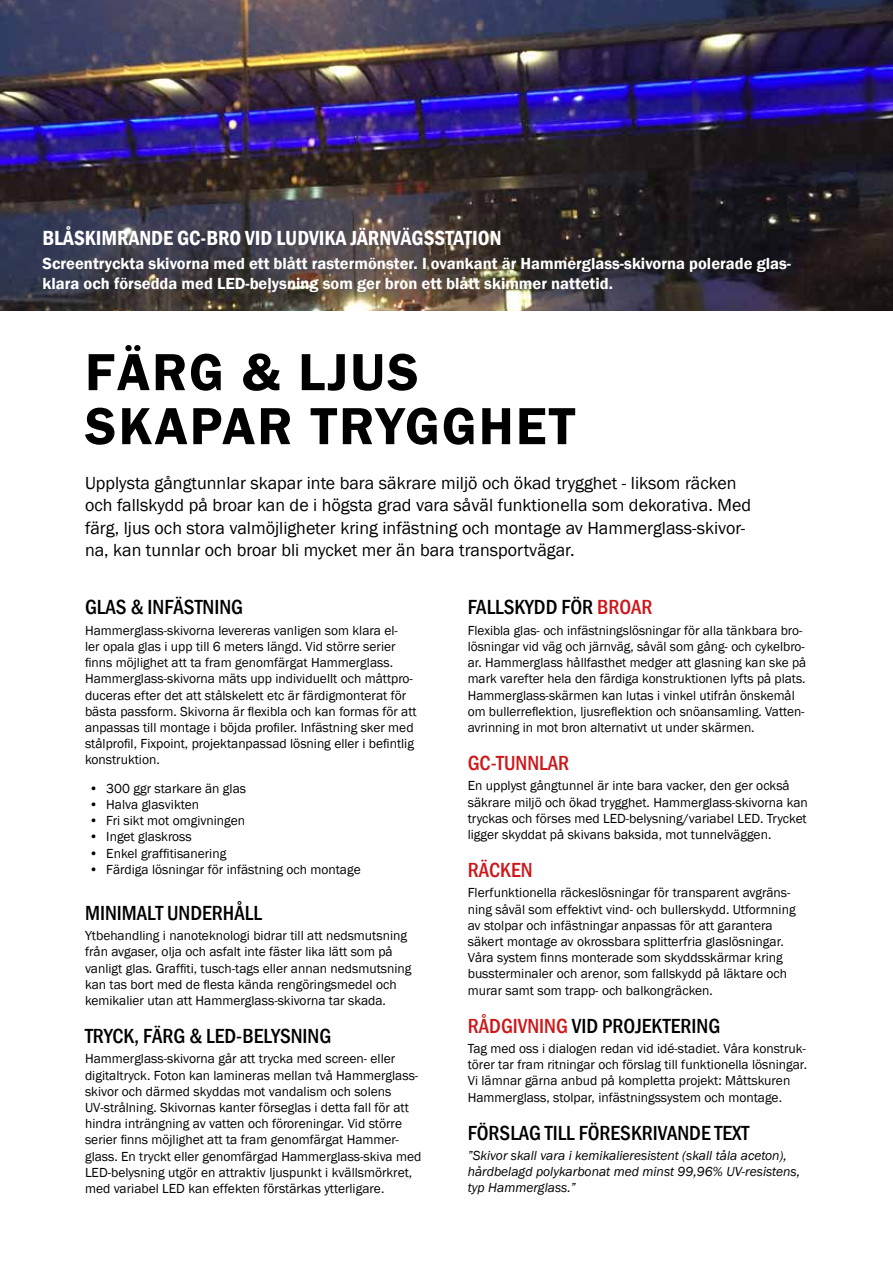
<style>
.page{position:relative;width:893px;height:1263px;background:#fff}
.page>*{position:absolute;margin:0;border:0;box-sizing:border-box;transform-origin:0 0}
.t1{font:600 54px/54px "Franklin Gothic";letter-spacing:.04em;color:#000}
.t2{font:500 condensed 21px "Franklin Gothic";color:#000}
.t3{font:600 condensed 21px "Franklin Gothic";color:#fff}
.t4{font:500 condensed 21px "Franklin Gothic";color:#cd171a}
.t5{font:18px/22.5px "Franklin Gothic";color:#000}
.t6{font:600 16.5px/19.8px "Franklin Gothic";color:#fff}
.t7{font:13.5px/16.2px "Franklin Gothic";color:#000}
.t8{font:italic 13.5px/16.2px "Franklin Gothic";color:#000}
.s1{color:#cd171a}
</style>
<div class="page">
<img style="left:0;top:0;width:893px;height:310px">
<h2 class="t3" style="left:43px;top:224px;width:460px">BLÅSKIMRANDE GC-BRO VID LU DVIKA JÄRNVÄGSSTATION</h2>
<p class="t6" style="left:43px;top:254px;width:750px">Screentryckta skivorna med ett blått rastermönster. I ovankant är Hammerglass-skivorna polerade glas&shy;klara och försedda med LED-belysning som ger bron ett blått skimmer nattetid.</p>
<h1 class="t1" style="left:85px;top:346px;width:492px">FÄRG &amp; ljus<br>SKAPAR TRYGGHET</h1>
<p class="t5" style="left:85px;top:472px;width:668px">Upplysta gångtunnlar skapar inte bara säkrare miljö och ökad trygghet - liksom räcken och fallskydd på broar kan de i högsta grad vara såväl funktionella som dekorativa. Med färg, ljus och stora valmöjligheter kring infästning och montage av Hammerglass-skivor&shy;na, kan tunnlar och broar bli mycket mer än bara transportvägar.</p>
<h2 class="t2" style="left:85px;top:593px;width:158px">GLAS &amp; INFÄSTNING</h2>
<p class="t7" style="left:85px;top:622px;width:333px">Hammerglass-skivorna levereras vanligen som klara el-<br>ler opala glas i upp till 6 meters längd. Vid större serier finns möjlighet att ta fram genomfärgat Hammerglass.<br>Hammerglass-skivorna mäts upp individuellt och måttpro&shy;duceras efter det att stålskelett etc är färdigmonterat för bästa passform. Skivorna är flexibla och kan formas för att anpassas till montage i böjda profiler. Infästning sker med stålprofil, Fixpoint, projektanpassad lösning eller i befintlig konstruktion.</p>
<p class="t7" style="left:89px;top:780px;width:158px">• 300 ggr starkare än glas</p>
<p class="t7" style="left:89px;top:797px;width:111px">• Halva glasvikten</p>
<p class="t7" style="left:89px;top:813px;width:157px">• Fri sikt mot omgivningen</p>
<p class="t7" style="left:89px;top:829px;width:104px">• Inget glaskross</p>
<p class="t7" style="left:89px;top:845px;width:138px">• Enkel graffitisanering</p>
<p class="t7" style="left:89px;top:861px;width:273px">• Färdiga lösningar för infästning och montage</p>
<h2 class="t2" style="left:85px;top:899px;width:178px">MINIMALT UNDERHÅLL</h2>
<p class="t7" style="left:85px;top:928px;width:328px">Ytbehandling i nanoteknologi bidrar till att nedsmutsning från avgaser, olja och asfalt inte fäster lika lätt som på vanligt glas. Graffiti, tusch-tags eller annan nedsmutsning kan tas bort med de flesta kända rengöringsmedel och kemikalier utan att Hammerglass-skivorna tar skada.</p>
<h2 class="t2" style="left:85px;top:1022px;width:246px">TRYCK, FÄRG &amp; LED-BELYSNING</h2>
<p class="t7" style="left:85px;top:1051px;width:338px">Hammerglass-skivorna går att trycka med screen- eller digitaltryck. Foton kan lamineras mellan två Hammerglass&shy;skivor och därmed skyddas mot vandalism och solens UV-strålning. Skivornas kanter förseglas i detta fall för att hindra inträngning av vatten och föroreningar. Vid större serier finns möjlighet att ta fram genomfärgat Hammer&shy;glass. En tryckt eller genomfärgad Hammerglass-skiva med LED-belysning utgör en attraktiv ljuspunkt i kvällsmörkret, med variabel LED kan effekten förstärkas ytterligare.</p>
<h2 class="t2" style="left:468px;top:593px;width:186px">FALLSKYDD FÖR <span class="s1">BROAR</span></h2>
<p class="t7" style="left:468px;top:622px;width:340px">Flexibla glas- och infästningslösningar för alla tänkbara bro&shy;lösningar vid väg och järnväg, såväl som gång- och cykelbro&shy;ar. Hammerglass hållfasthet medger att glasning kan ske på mark varefter hela den färdiga konstruktionen lyfts på plats.<br>Hammerglass-skärmen kan lutas i vinkel utifrån önskemål om bullerreflektion, ljusreflektion och snöansamling. Vatten&shy;avrinning in mot bron alternativt ut under skärmen.</p>
<h2 class="t4" style="left:468px;top:749px;width:103px">GC-TUNNLAR</h2>
<p class="t7" style="left:468px;top:778px;width:342px">En upplyst gångtunnel är inte bara vacker, den ger också säkrare miljö och ökad trygghet. Hammerglass-skivorna kan tryckas och förses med LED-belysning/variabel LED. Trycket ligger skyddat på skivans baksida, mot tunnelväggen.</p>
<h2 class="t4" style="left:468px;top:856px;width:66px">RÄCKEN</h2>
<p class="t7" style="left:468px;top:885px;width:329px">Flerfunktionella räckeslösningar för transparent avgräns&shy;ning såväl som effektivt vind- och bullerskydd. Utformning av stolpar och infästningar anpassas för att garantera säkert montage av okrossbara splitterfria glaslösningar.<br>Våra system finns monterade som skyddsskärmar kring bussterminaler och arenor, som fallskydd på läktare och murar samt som trapp- och balkongräcken.</p>
<h2 class="t2" style="left:468px;top:1012px;width:252px"><span class="s1">RÅDGIVNING</span> VID PROJEKTERING</h2>
<p class="t7" style="left:468px;top:1041px;width:341px">Tag med oss i dialogen redan vid idé-stadiet. Våra konstruk&shy;törer tar fram ritningar och förslag till funktionella lösningar.<br>Vi lämnar gärna anbud på kompletta projekt: Måttskuren Hammerglass, stolpar, infästningssystem och montage.</p>
<h2 class="t2" style="left:468px;top:1119px;width:283px">FÖRSLAG TILL FÖRESKRIVANDE TEXT</h2>
<p class="t8" style="left:468px;top:1148px;width:334px">”Skivor skall vara i kemikalieresistent (skall tåla aceton), hårdbelagd polykarbonat med minst 99,96% UV-resistens, typ Hammerglass.”</p>
</div>
